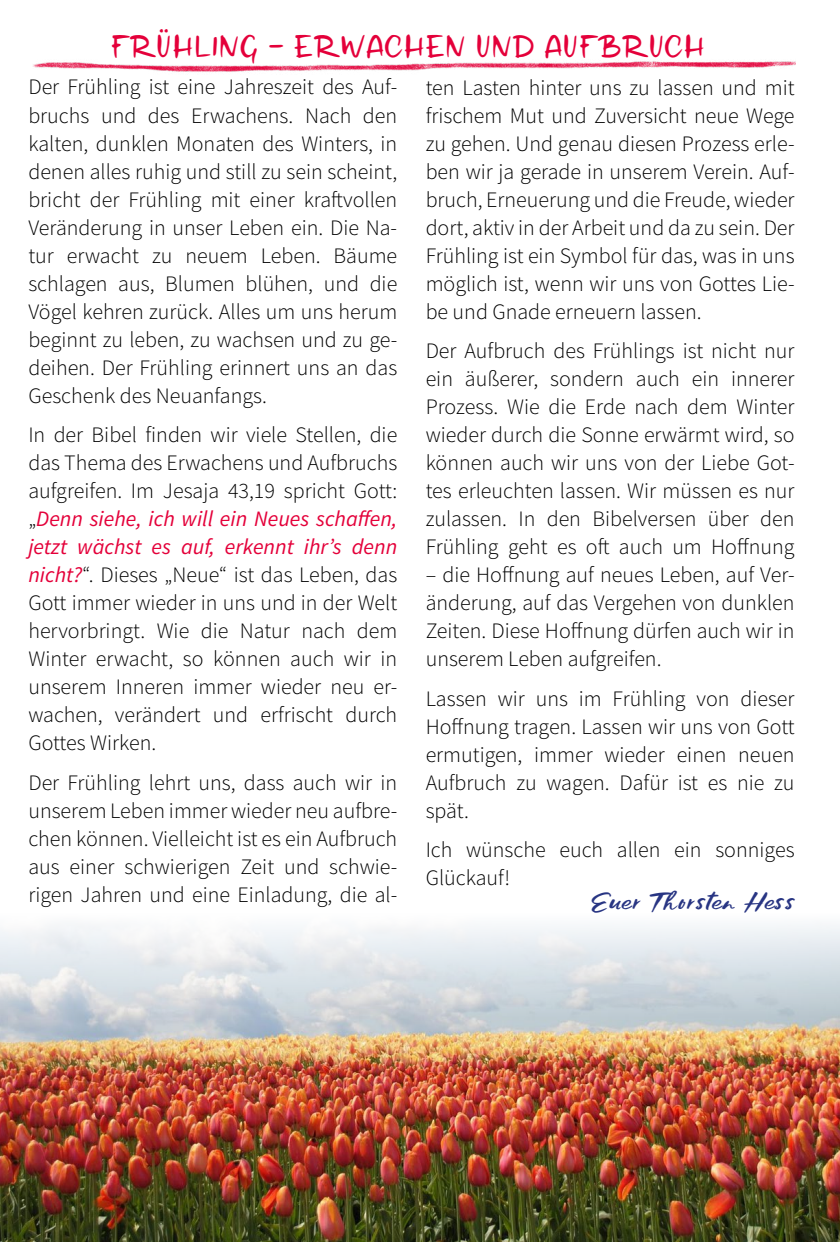
<style>
.page{position:relative;width:840px;height:1242px;background:#fff}
.page>*{position:absolute;margin:0;border:0;box-sizing:border-box;transform-origin:0 0}
.t1{font:24px "Los Banditos Sans";color:#e4003a}
.t2{font:300 22px/28px "Source Sans Pro";color:#000;text-align:justify}
.t3{font:18px "Los Banditos Script";letter-spacing:.08em;color:#283583;scale:1.15 1}
.s1{font-weight:400;font-style:italic;color:#e4003a}
</style>
<div class="page">
<img style="left:33px;top:61px;width:761px;height:11px">
<img style="left:0;top:924px;width:839px;height:318px">
<p class="t1" style="left:110px;top:34px;width:596px">FRÜHLING – ERWACHEN UND AUFBRUCH</p>
<p class="t2" style="left:28px;top:73px;width:370px">Der Frühling ist eine Jahreszeit des Auf&shy;bruchs und des Erwachens. Nach den kalten, dunklen Monaten des Winters, in denen alles ruhig und still zu sein scheint, bricht der Frühling mit einer kraftvollen Veränderung in unser Leben ein. Die Na&shy;tur erwacht zu neuem Leben. Bäume schlagen aus, Blumen blühen, und die Vögel kehren zurück. Alles um uns herum beginnt zu leben, zu wachsen und zu ge&shy;deihen. Der Frühling erinnert uns an das Geschenk des Neuanfangs.</p>
<p class="t2" style="left:28px;top:421px;width:370px">In der Bibel finden wir viele Stellen, die das Thema des Erwachens und Aufbruchs aufgreifen. Im Jesaja 43,19 spricht Gott: „<span class="s1">Denn siehe, ich will ein Neues schaffen, jetzt wächst es auf, erkennt ihr’s denn nicht?</span>“. Dieses „Neue“ ist das Leben, das Gott immer wieder in uns und in der Welt hervorbringt. Wie die Natur nach dem Winter erwacht, so können auch wir in unserem Inneren immer wieder neu er&shy;wachen, verändert und erfrischt durch Gottes Wirken.</p>
<p class="t2" style="left:28px;top:768px;width:370px">Der Frühling lehrt uns, dass auch wir in unserem Leben immer wieder neu aufbre&shy;chen können. Vielleicht ist es ein Aufbruch aus einer schwierigen Zeit und schwie&shy;rigen Jahren und eine Einladung, die al-</p>
<p class="t2" style="left:425px;top:73px;width:370px">ten Lasten hinter uns zu lassen und mit frischem Mut und Zuversicht neue Wege zu gehen. Und genau diesen Prozess erle&shy;ben wir ja gerade in unserem Verein. Auf&shy;bruch, Erneuerung und die Freude, wieder dort, aktiv in der Arbeit und da zu sein. Der Frühling ist ein Symbol für das, was in uns möglich ist, wenn wir uns von Gottes Lie&shy;be und Gnade erneuern lassen.</p>
<p class="t2" style="left:425px;top:337px;width:370px">Der Aufbruch des Frühlings ist nicht nur ein äußerer, sondern auch ein innerer Prozess. Wie die Erde nach dem Winter wieder durch die Sonne erwärmt wird, so können auch wir uns von der Liebe Got&shy;tes erleuchten lassen. Wir müssen es nur zulassen. In den Bibelversen über den Frühling geht es oft auch um Hoffnung</p>
<p class="t2" style="left:425px;top:561px;width:370px">– die Hoffnung auf neues Leben, auf Ver&shy;änderung, auf das Vergehen von dunklen Zeiten. Diese Hoffnung dürfen auch wir in unserem Leben aufgreifen.</p>
<p class="t2" style="left:425px;top:684px;width:370px">Lassen wir uns im Frühling von dieser Hoffnung tragen. Lassen wir uns von Gott ermutigen, immer wieder einen neuen Aufbruch zu wagen. Dafür ist es nie zu spät.</p>
<p class="t2" style="left:425px;top:835px;width:370px">Ich wünsche euch allen ein sonniges<br>Glückauf!</p>
<p class="t3" style="left:591px;top:892px;width:178px">Euer Thorsten Hess</p>
</div>
